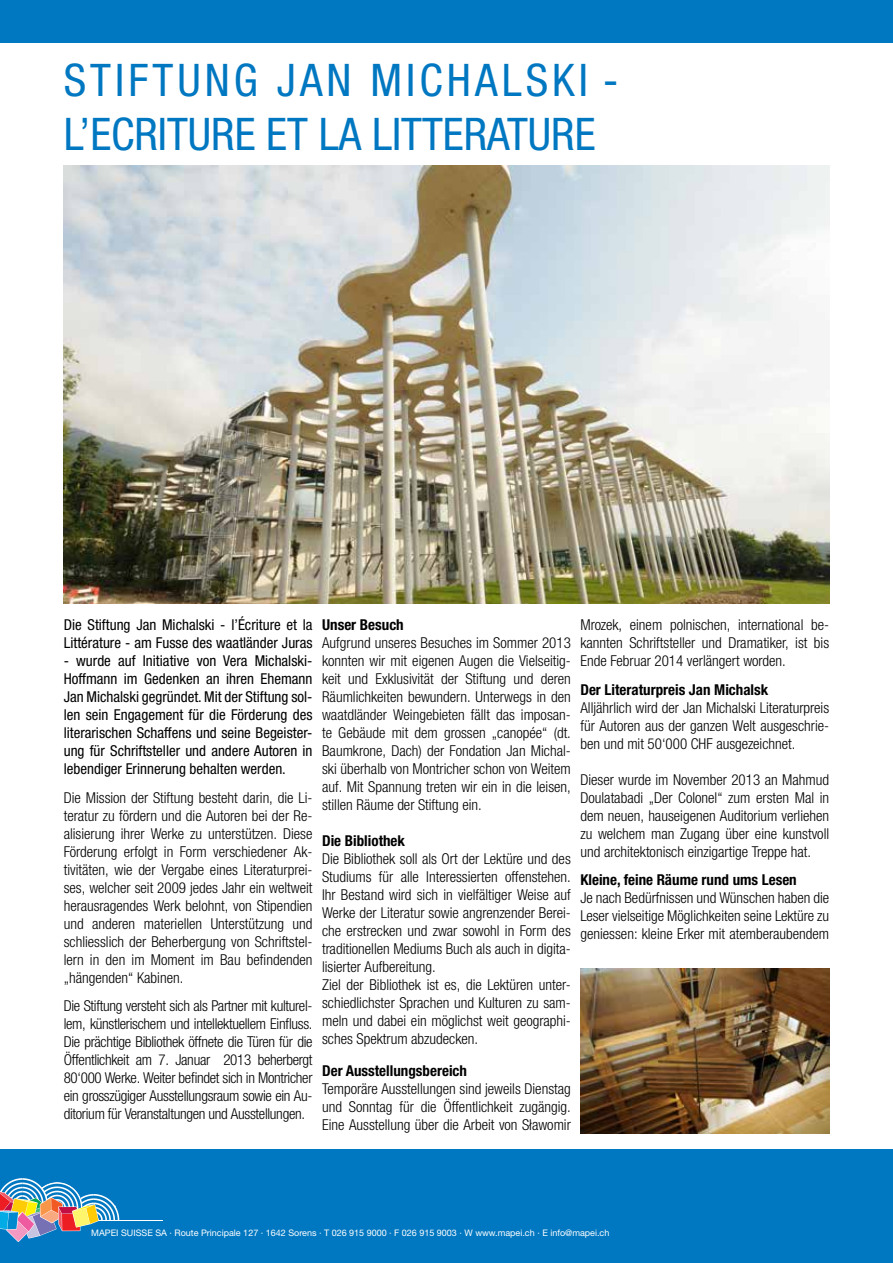
<style>
.page{position:relative;width:893px;height:1263px;background:#fff}
.page>*{position:absolute;margin:0;border:0;box-sizing:border-box;transform-origin:0 0}
.t1{font:condensed 45px/54px "Helvetica Neue LT Std";letter-spacing:.09em;color:#0077c1}
.t2{font:300 condensed 15px/18px "Helvetica Neue LTW1 G";color:#000;text-align:justify}
.t3{font:condensed 15px/18px "Helvetica Neue LTW1 G";color:#000}
.t4{font:700 condensed 15px "Helvetica Neue LTW1 G";color:#000}
.t5{font:9px "Helvetica Neue LT Std";color:#fff}
</style>
<div class="page">
<div style="left:0;top:1149px;width:893px;height:114px;background:#0077c1"></div>
<hr style="left:94px;top:1220px;width:69px;height:1px;background:#fff">
<svg style="left:0;top:1178px;width:119px;height:64px"></svg>
<div style="left:0;top:0;width:893px;height:43px;background:#0077c1"></div>
<img style="left:64px;top:166px;width:765px;height:438px">
<img style="left:580px;top:968px;width:249px;height:166px">
<h1 class="t1" style="left:64px;top:53px;width:556px">STIFTUNG JAN MICHALSKI -<br>L’ECRITU RE ET LA LITTERATU RE</h1>
<p class="t3" style="left:64px;top:616px;width:250px">Die Stiftung Jan Michalski - l’Écriture et la<br>Littérature - am Fusse des waatländer Juras</p>
<p class="t3" style="left:64px;top:652px;width:250px;text-align:justify">- wurde auf Initiative von Vera Michalski-Hoffmann im Gedenken an ihren Ehemann Jan Michalski gegründet. Mit der Stiftung sol&shy;len sein Engagement für die Förderung des literarischen Schaffens und seine Begeister&shy;ung für Schriftsteller und andere Autoren in lebendiger Erinnerung behalten werden.</p>
<p class="t2" style="left:64px;top:789px;width:250px">Die Mission der Stiftung besteht darin, die Li&shy;teratur zu fördern und die Autoren bei der Re&shy;alisierung ihrer Werke zu unterstützen. Diese Förderung erfolgt in Form verschiedener Ak&shy;tivitäten, wie der Vergabe eines Literaturprei&shy;ses, welcher seit 2009 jedes Jahr ein weltweit herausragendes Werk belohnt, von Stipendien und anderen materiellen Unterstützung und schliesslich der Beherbergung von Schriftstel&shy;lern in den im Moment im Bau befindenden „hängenden“ Kabinen.</p>
<p class="t2" style="left:64px;top:997px;width:250px">Die Stiftung versteht sich als Partner mit kulturel&shy;lem, künstlerischem und intellektuellem Einfluss.<br>Die prächtige Bibliothek öffnete die Türen für die Öffentlichkeit am 7. Januar 2013 beherbergt 80‘000 Werke. Weiter befindet sich in Montricher ein grosszügiger Ausstellungsraum sowie ein Au&shy;ditorium für Veranstaltungen und Ausstellungen.</p>
<p class="t4" style="left:322px;top:616px;width:83px">Unser Besuch</p>
<p class="t2" style="left:322px;top:634px;width:250px">Aufgrund unseres Besuches im Sommer 2013 konnten wir mit eigenen Augen die Vielseitig&shy;keit und Exklusivität der Stiftung und deren Räumlichkeiten bewundern. Unterwegs in den waatdländer Weingebieten fällt das imposan&shy;te Gebäude mit dem grossen „canopée“ (dt.<br>Baumkrone, Dach) der Fondation Jan Michal&shy;ski überhalb von Montricher schon von Weitem auf. Mit Spannung treten wir ein in die leisen, stillen Räume der Stiftung ein.</p>
<p class="t4" style="left:322px;top:832px;width:84px">Die Bibliothek</p>
<p class="t2" style="left:322px;top:850px;width:250px;text-align:left">Die Bibliothek soll als Ort der Lektüre und des Studiums für alle Interessierten offenstehen.<br>Ihr Bestand wird sich in vielfältiger Weise auf Werke der Literatur sowie angrenzender Berei&shy;che erstrecken und zwar sowohl in Form des traditionellen Mediums Buch als auch in digita&shy;lisierter Aufbereitung.<br>Ziel der Bibliothek ist es, die Lektüren unter&shy;schiedlichster Sprachen und Kulturen zu sam&shy;meln und dabei ein möglichst weit geographi&shy;sches Spektrum abzudecken.</p>
<p class="t4" style="left:322px;top:1061px;width:146px">Der Ausstellungsbereich</p>
<p class="t2" style="left:322px;top:1080px;width:250px">Temporäre Ausstellungen sind jeweils Dienstag und Sonntag für die Öffentlichkeit zugängig.<br>Eine Ausstellung über die Arbeit von Sławomir</p>
<p class="t2" style="left:580px;top:616px;width:250px">Mrozek, einem polnischen, international be&shy;kannten Schriftsteller und Dramatiker, ist bis Ende Februar 2014 verlängert worden.</p>
<p class="t4" style="left:580px;top:680px;width:189px">Der Literaturpreis Jan Michalsk</p>
<p class="t2" style="left:580px;top:699px;width:250px">Alljährlich wird der Jan Michalski Literaturpreis für Autoren aus der ganzen Welt ausgeschrie&shy;ben und mit 50‘000 CHF ausgezeichnet.</p>
<p class="t2" style="left:580px;top:771px;width:250px">Dieser wurde im November 2013 an Mahmud Doulatabadi „Der Colonel“ zum ersten Mal in dem neuen, hauseigenen Auditorium verliehen zu welchem man Zugang über eine kunstvoll und architektonisch einzigartige Treppe hat.</p>
<p class="t4" style="left:580px;top:871px;width:218px">Kleine, feine Räume rund ums Lesen</p>
<p class="t2" style="left:580px;top:889px;width:250px">Je nach Bedürfnissen und Wünschen haben die Leser vielseitige Möglichkeiten seine Lektüre zu geniessen: kleine Erker mit atemberaubendem</p>
<p class="t5" style="left:91px;top:1228px;width:520px">MAPEI SUISSE SA · Route Principale 127 · 1642 Sorens · T 026 915 9000 · F 026 915 9003 · W www.mapei.ch · E info@mapei.ch</p>
</div>
